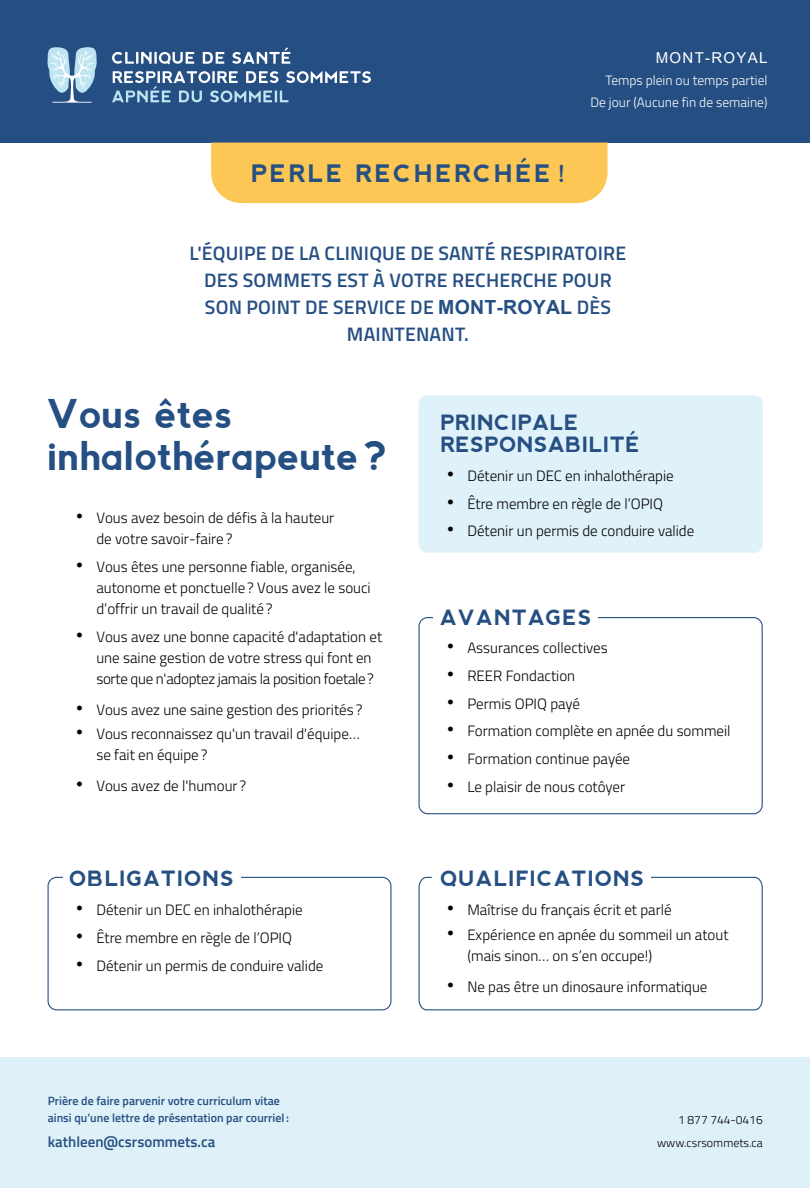
<style>
.page{position:relative;width:810px;height:1188px;background:#fff}
.page>*{position:absolute;margin:0;border:0;box-sizing:border-box;transform-origin:0 0}
.t1{font:39.6px/41.7px "Abside";color:#254f83}
.t2{font:24px "Abside";letter-spacing:.1em;color:#264f82}
.t3{font:21px "Abside";letter-spacing:.05em;color:#264f82}
.t4{font:21px/22.5px "Abside";letter-spacing:.025em;color:#264f82}
.t5{font:600 19.5px/27px "Titillium Web";letter-spacing:.01em;color:#254f83;text-align:center}
.t6{font:300 15px/21px "Titillium Web";color:#000}
.t7{font:600 15px "Titillium Web";color:#264f82}
.t8{font:15px "Arial";letter-spacing:.085em;color:#fff}
.t9{font:300 13.5px/22.2px "Titillium Web";color:#fff;text-align:right}
.t10{font:600 12px/16.5px "Titillium Web";color:#264f82}
.t11{font:300 12px "Titillium Web";color:#000}
.s1{font-family:"Arial";font-weight:700}
.s2{font-family:"Arial";font-weight:400;font-size:19.5px}
</style>
<div class="page">
<div style="left:0;top:1058px;width:810px;height:130px;background:#dff1f8"></div>
<div style="left:0;top:0;width:810px;height:143px;background:#254f83"></div>
<div style="left:211px;top:143px;width:397px;height:60px;background:#fcc754"></div>
<svg style="left:48px;top:47px;width:49px;height:56px"></svg>
<svg style="left:112px;top:52px;width:82px;height:12px"></svg>
<svg style="left:203px;top:52px;width:21px;height:12px"></svg>
<svg style="left:232px;top:47px;width:58px;height:17px"></svg>
<svg style="left:112px;top:71px;width:259px;height:31px"></svg>
<div style="left:48px;top:877px;width:343px;height:133px;border:1px solid #264f82;border-radius:9px"></div>
<div style="left:63px;top:871px;width:178px;height:15px;background:#fff"></div>
<div style="left:419px;top:617px;width:344px;height:197px;border:1px solid #264f82;border-radius:9px"></div>
<div style="left:434px;top:609px;width:164px;height:16px;background:#fff"></div>
<svg style="left:418px;top:876px;width:345px;height:135px"></svg>
<div style="left:434px;top:871px;width:217px;height:15px;background:#fff"></div>
<div style="left:419px;top:395px;width:344px;height:158px;background:#dff1f9;border-radius:9px"></div>
<h2 class="t2" style="left:251px;top:157px;width:316px">PERLE RECHERCHÉE !</h2>
<p class="t8" style="left:656px;top:47px;width:113px">MONT-ROYAL</p>
<p class="t9" style="left:590px;top:69px;width:178px">Temps plein ou temps partiel<br>De jour (Aucune fin de semaine)</p>
<h3 class="t5" style="left:190px;top:239px;width:438px">L'ÉQUIPE DE LA CLINIQUE DE SANTÉ RESPIRATOIRE DES SOMMETS EST À VOTRE RECHERCHE POUR SON POINT DE SERVICE DE <span class="s1">MONT-ROYAL</span> DÈS MAINTENANT.</h3>
<h1 class="t1" style="left:48px;top:394px;width:342px">Vous êtes inhalothérapeute?</h1>
<p class="t6" style="left:96px;top:507px;width:240px;text-indent:-20px"><span class="s2">•</span> Vous avez besoin de défis à la hauteur de votre savoir-faire ?</p>
<p class="t6" style="left:96px;top:556px;width:276px;text-indent:-20px"><span class="s2">•</span> Vous êtes une personne fiable, organisée, autonome et ponctuelle ? Vous avez le souci d’offrir un travail de qualité ?</p>
<p class="t6" style="left:96px;top:625px;width:287px;text-indent:-20px"><span class="s2">•</span> Vous avez une bonne capacité d'adaptation et une saine gestion de votre stress qui font en sorte que n'adoptez jamais la position foetale?</p>
<p class="t6" style="left:76px;top:698px;width:288px"><span class="s2">•</span> Vous avez une saine gestion des priorités ?</p>
<p class="t6" style="left:96px;top:723px;width:265px;text-indent:-20px"><span class="s2">•</span> Vous reconnaissez qu'un travail d'équipe… se fait en équipe ?</p>
<p class="t6" style="left:76px;top:775px;width:172px"><span class="s2">•</span> Vous avez de l'humour ?</p>
<h3 class="t3" style="left:70px;top:865px;width:166px">OBLIGATIONS</h3>
<p class="t6" style="left:76px;top:899px;width:228px"><span class="s2">•</span> Détenir un DEC en inhalothérapie</p>
<p class="t6" style="left:76px;top:926px;width:217px"><span class="s2">•</span> Être membre en règle de l’OPIQ</p>
<p class="t6" style="left:76px;top:954px;width:249px"><span class="s2">•</span> Détenir un permis de conduire valide</p>
<p class="t10" style="left:48px;top:1092px;width:243px">Prière de faire parvenir votre curriculum vitae ainsi qu’une lettre de présentation par courriel:</p>
<p class="t7" style="left:48px;top:1130px;width:169px">kathleen@csrsommets.ca</p>
<h3 class="t4" style="left:440px;top:411px;width:201px">PRINCIPALE<br>RESPONSABILITÉ</h3>
<p class="t6" style="left:447px;top:464px;width:228px"><span class="s2">•</span> Détenir un DEC en inhalothérapie</p>
<p class="t6" style="left:447px;top:492px;width:217px"><span class="s2">•</span> Être membre en règle de l’OPIQ</p>
<p class="t6" style="left:447px;top:520px;width:249px"><span class="s2">•</span> Détenir un permis de conduire valide</p>
<h3 class="t3" style="left:440px;top:603px;width:153px">AVANTAGES</h3>
<p class="t6" style="left:447px;top:637px;width:162px"><span class="s2">•</span> Assurances collectives</p>
<p class="t6" style="left:447px;top:664px;width:130px"><span class="s2">•</span> REER Fondaction</p>
<p class="t6" style="left:447px;top:692px;width:135px"><span class="s2">•</span> Permis OPIQ payé</p>
<p class="t6" style="left:447px;top:720px;width:285px"><span class="s2">•</span> Formation complète en apnée du sommeil</p>
<p class="t6" style="left:447px;top:748px;width:185px"><span class="s2">•</span> Formation continue payée</p>
<p class="t6" style="left:447px;top:775px;width:180px"><span class="s2">•</span> Le plaisir de nous cotôyer</p>
<h3 class="t3" style="left:440px;top:865px;width:206px">QUALIFICATIONS</h3>
<p class="t6" style="left:447px;top:899px;width:226px"><span class="s2">•</span> Maîtrise du français écrit et parlé</p>
<p class="t6" style="left:467px;top:923px;width:263px;text-indent:-20px"><span class="s2">•</span> Expérience en apnée du sommeil un atout (mais sinon… on s’en occupe!)</p>
<p class="t6" style="left:447px;top:975px;width:262px"><span class="s2">•</span> Ne pas être un dinosaure informatique</p>
<p class="t11" style="left:678px;top:1111px;width:86px">1 877 744-0416</p>
<p class="t11" style="left:657px;top:1134px;width:107px">www.csrsommets.ca</p>
</div>
